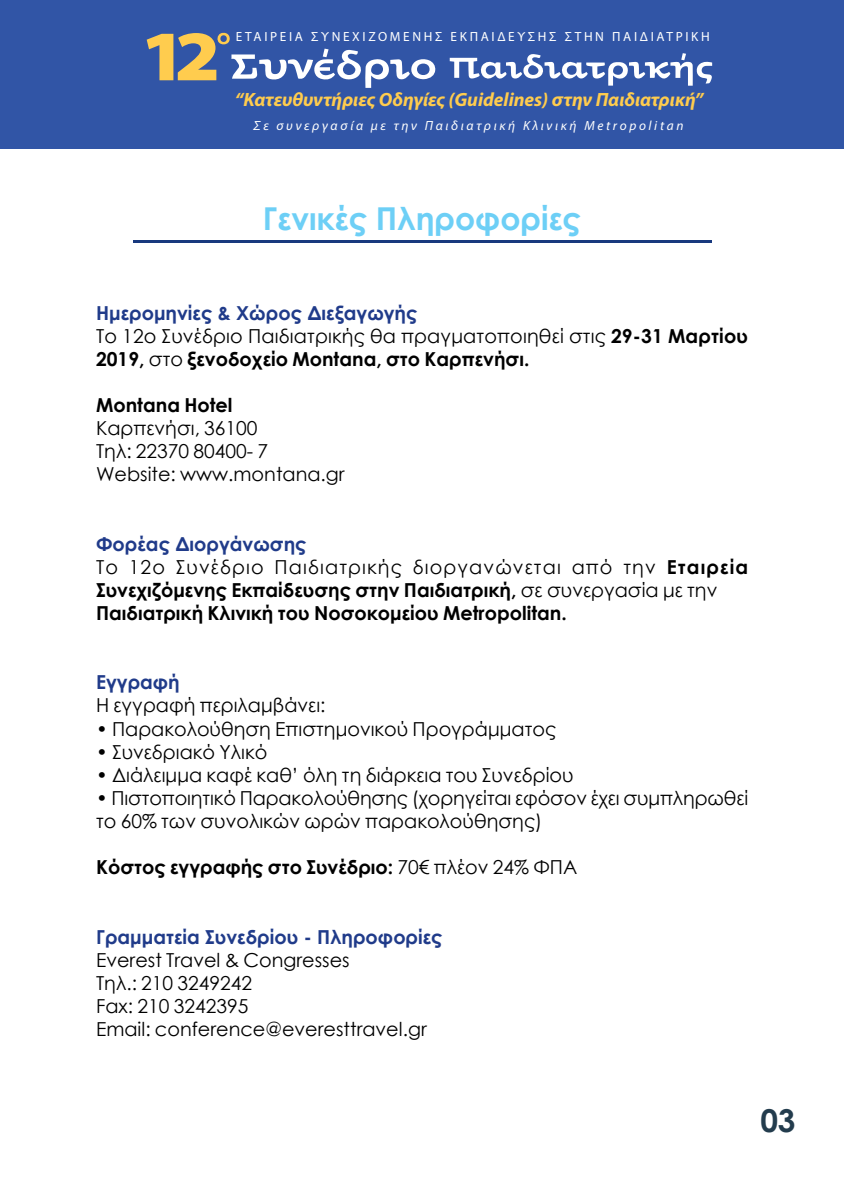
<style>
.page{position:relative;width:844px;height:1191px;background:#fff}
.page>*{position:absolute;margin:0;border:0;box-sizing:border-box;transform-origin:0 0}
.t1{font:900 71.58px "Myriad Pro";color:#ffcc4e;scale:1.12 1}
.t2{font:700 31.5px "Century Gothic";color:#6dcff6}
.t3{font:700 31.5px "Century Gothic";color:#233c4d}
.t4{font:19.25px/23.1px "Century Gothic";color:#000}
.t5{font:700 19.25px/23.1px "Century Gothic";color:#000}
.t6{font:italic 700 19.25px "Myriad Pro";color:#ffcc4e}
.t7{font:700 19.25px "Century Gothic";color:#203b8a}
.t8{font:13.3px "Myriad Pro";letter-spacing:.2em;color:#fff}
.t9{font:italic 13.3px "Myriad Pro";letter-spacing:.2em;color:#fff}
.s1{font-weight:700;color:#203b8a}
.s2{font-weight:700}
.s3{color:#203b8a}
.s4{font-weight:400}
</style>
<div class="page">
<div style="left:0;top:0;width:843px;height:149px;background:#3155a6"></div>
<svg style="left:449px;top:53px;width:263px;height:33px"></svg>
<svg style="left:217px;top:33px;width:218px;height:55px"></svg>
<hr style="left:133px;top:240px;width:578px;height:2px;background:#18397e">
<h1 class="t1" style="left:140px;top:15px;width:73px">12</h1>
<p class="t8" style="left:236px;top:30px;width:475px">ΕΤΑΙΡΕΙΑ ΣΥΝΕΧΙΖΟΜΕΝΗΣ ΕΚΠΑΙ∆ΕΥΣΗΣ ΣΤΗΝ ΠΑΙ∆ΙΑΤΡΙΚΗ</p>
<p class="t6" style="left:235px;top:87px;width:470px">“Κατευθυντήριες Οδηγίες (Guidelines) στην Παιδιατρική”</p>
<p class="t9" style="left:253px;top:118px;width:431px">Σε συνεργασία με την Παιδιατρική Κλινική Metropolitan</p>
<h2 class="t2" style="left:263px;top:194px;width:319px">Γενικές Πληροφορίες</h2>
<p class="t4" style="left:96px;top:301px;width:653px"><span class="s1">Ημερομηνίες &amp; Χώρος Διεξαγωγής<br></span>Το 12ο Συνέδριο Παιδιατρικής θα πραγματοποιηθεί στις <span class="s2">29-31 Μαρτίου<br>2019,</span> στο <span class="s2">ξενοδοχείο Montana, στο Καρπενήσι.</span></p>
<p class="t5" style="left:96px;top:393px;width:138px">Montana Hotel</p>
<p class="t4" style="left:96px;top:416px;width:250px">Καρπενήσι, 36100<br>Τηλ: 22370 80400- 7<br>Website: www.montana.gr</p>
<p class="t5" style="left:96px;top:531px;width:653px"><span class="s3">Φορέας Διοργάνωσης<br></span><span class="s4">Το 12ο Συνέδριο Παιδιατρικής διοργανώνεται από την</span> Εταιρεία Συνεχιζόμενης Εκπαίδευσης στην Παιδιατρική, <span class="s4">σε συνεργασία με την </span>Παιδιατρική Κλινική του Νοσοκομείου Metropolitan.</p>
<p class="t7" style="left:96px;top:668px;width:85px">Εγγραφή</p>
<p class="t4" style="left:96px;top:693px;width:231px">Η εγγραφή περιλαμβάνει:</p>
<p class="t4" style="left:96px;top:717px;width:461px">• Παρακολούθηση Επιστημονικού Προγράμματος</p>
<p class="t4" style="left:96px;top:740px;width:173px">• Συνεδριακό Υλικό</p>
<p class="t4" style="left:96px;top:763px;width:479px">• Διάλειμμα καφέ καθ’ όλη τη διάρκεια του Συνεδρίου</p>
<p class="t4" style="left:96px;top:786px;width:653px">• Πιστοποιητικό Παρακολούθησης (χορηγείται εφόσον έχει συμπληρωθεί το 60% των συνολικών ωρών παρακολούθησης)</p>
<p class="t5" style="left:96px;top:855px;width:482px">Κόστος εγγραφής στο Συνέδριο: <span class="s4">70€ πλέον 24% ΦΠΑ</span></p>
<p class="t7" style="left:96px;top:922px;width:348px">Γραμματεία Συνεδρίου - Πληροφορίες</p>
<p class="t4" style="left:96px;top:948px;width:332px">Everest Travel &amp; Congresses<br>Tηλ.: 210 3249242<br>Fax: 210 3242395<br>Email: conference@everesttravel.gr</p>
<h2 class="t3" style="left:760px;top:1097px;width:36px">03</h2>
</div>
